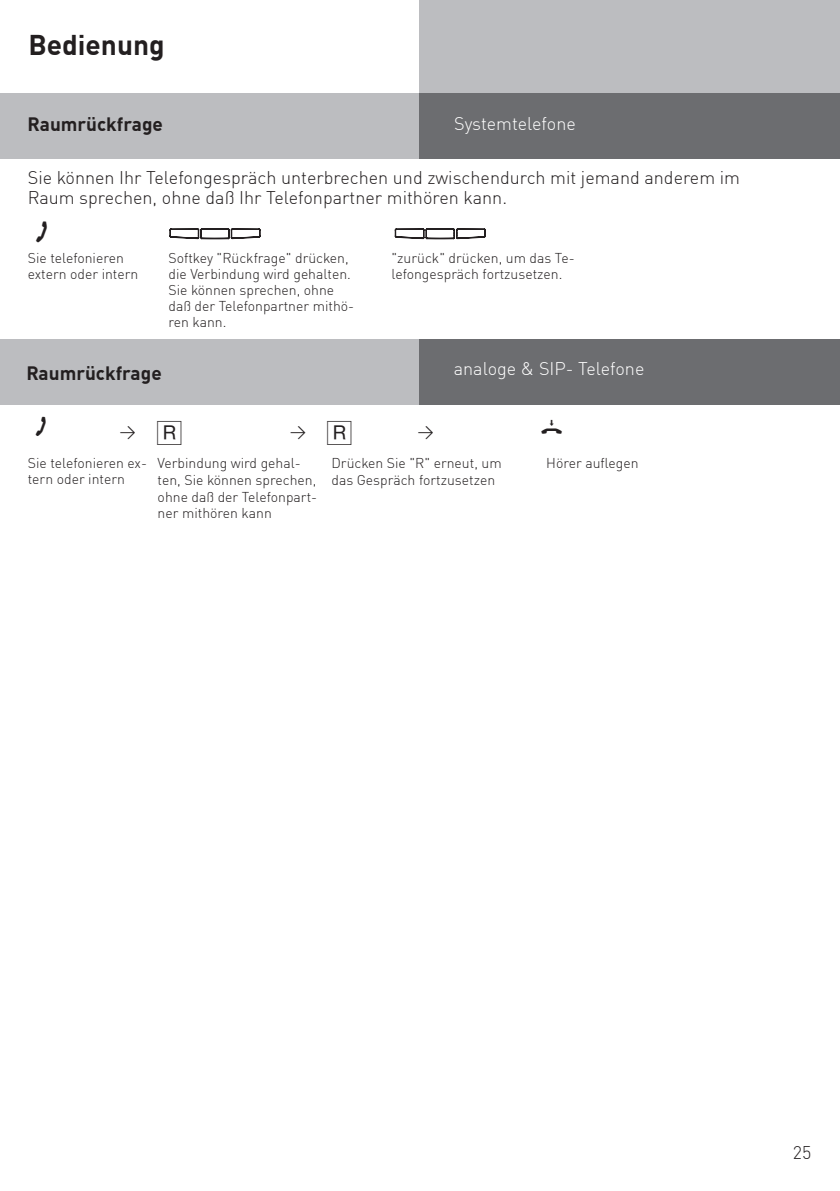
<style>
.page{position:relative;width:840px;height:1191px;background:#fff}
.page>*{position:absolute;margin:0;border:0;box-sizing:border-box;transform-origin:0 0}
.t1{font:700 28px "DIN Offc";color:#231f20}
.t2{font:26px "ST20 Font";color:#231f20}
.t3{font:24px "Bo S31 Font";color:#231f20}
.t4{font:24px "ST20 Font";color:#231f20}
.t5{font:700 19px "DIN Offc";color:#231f20}
.t6{font:300 18px/20px "DIN Offc";color:#231f20}
.t7{font:300 18px "DIN Offc";color:#fff}
.t8{font:300 14px/16px "DIN Offc";color:#231f20}
</style>
<div class="page">
<div style="left:420px;top:0;width:419px;height:94px;background:#bcbdc0"></div>
<div style="left:0;top:94px;width:420px;height:65px;background:#bcbdc0"></div>
<div style="left:420px;top:94px;width:419px;height:65px;background:#6c6d70"></div>
<div style="left:0;top:339px;width:420px;height:65px;background:#bcbdc0"></div>
<div style="left:420px;top:339px;width:419px;height:65px;background:#6c6d70"></div>
<svg style="left:394px;top:228px;width:91px;height:11px"></svg>
<svg style="left:169px;top:228px;width:91px;height:11px"></svg>
<h1 class="t1" style="left:28px;top:27px;width:138px">Bedienung</h1>
<p class="t7" style="left:454px;top:112px;width:123px">Systemtelefone</p>
<h3 class="t5" style="left:28px;top:112px;width:137px">Raumrückfrage</h3>
<p class="t6" style="left:28px;top:167px;width:713px">Sie können Ihr Telefongespräch unterbrechen und zwischendurch mit jemand anderem im<br>Raum sprechen, ohne daß Ihr Telefonpartner mithören kann.</p>
<h2 class="t2" style="left:28px;top:215px;width:32px">A</h2>
<p class="t8" style="left:28px;top:250px;width:112px">Sie telefonieren extern oder intern</p>
<p class="t8" style="left:168px;top:250px;width:187px">Softkey "Rückfrage" drücken, die Verbindung wird gehalten.<br>Sie können sprechen, ohne daß der Telefonpartner mithö&shy;ren kann.</p>
<p class="t8" style="left:391px;top:250px;width:185px">"zurück" drücken, um das Te&shy;lefongespräch fortzusetzen.</p>
<h3 class="t5" style="left:26px;top:361px;width:137px">Raumrückfrage</h3>
<p class="t7" style="left:453px;top:358px;width:192px">analoge &amp; SIP- Telefone</p>
<h3 class="t4" style="left:28px;top:410px;width:29px">A</h3>
<h3 class="t3" style="left:113px;top:411px;width:72px">P r</h3>
<h3 class="t3" style="left:283px;top:411px;width:72px">P r</h3>
<h3 class="t3" style="left:410px;top:411px;width:30px">P</h3>
<h3 class="t4" style="left:538px;top:410px;width:29px">-</h3>
<p class="t8" style="left:28px;top:455px;width:121px">Sie telefonieren ex&shy;tern oder intern</p>
<p class="t8" style="left:157px;top:454px;width:161px;line-height:16.8px">Verbindung wird gehal&shy;ten, Sie können sprechen, ohne daß der Telefonpart&shy;ner mithören kann</p>
<p class="t8" style="left:331px;top:454px;width:172px;line-height:16.8px">Drücken Sie "R" erneut, um das Gespräch fortzusetzen</p>
<p class="t8" style="left:546px;top:455px;width:94px">Hörer auflegen</p>
<p class="t6" style="left:792px;top:1142px;width:20px">25</p>
</div>
